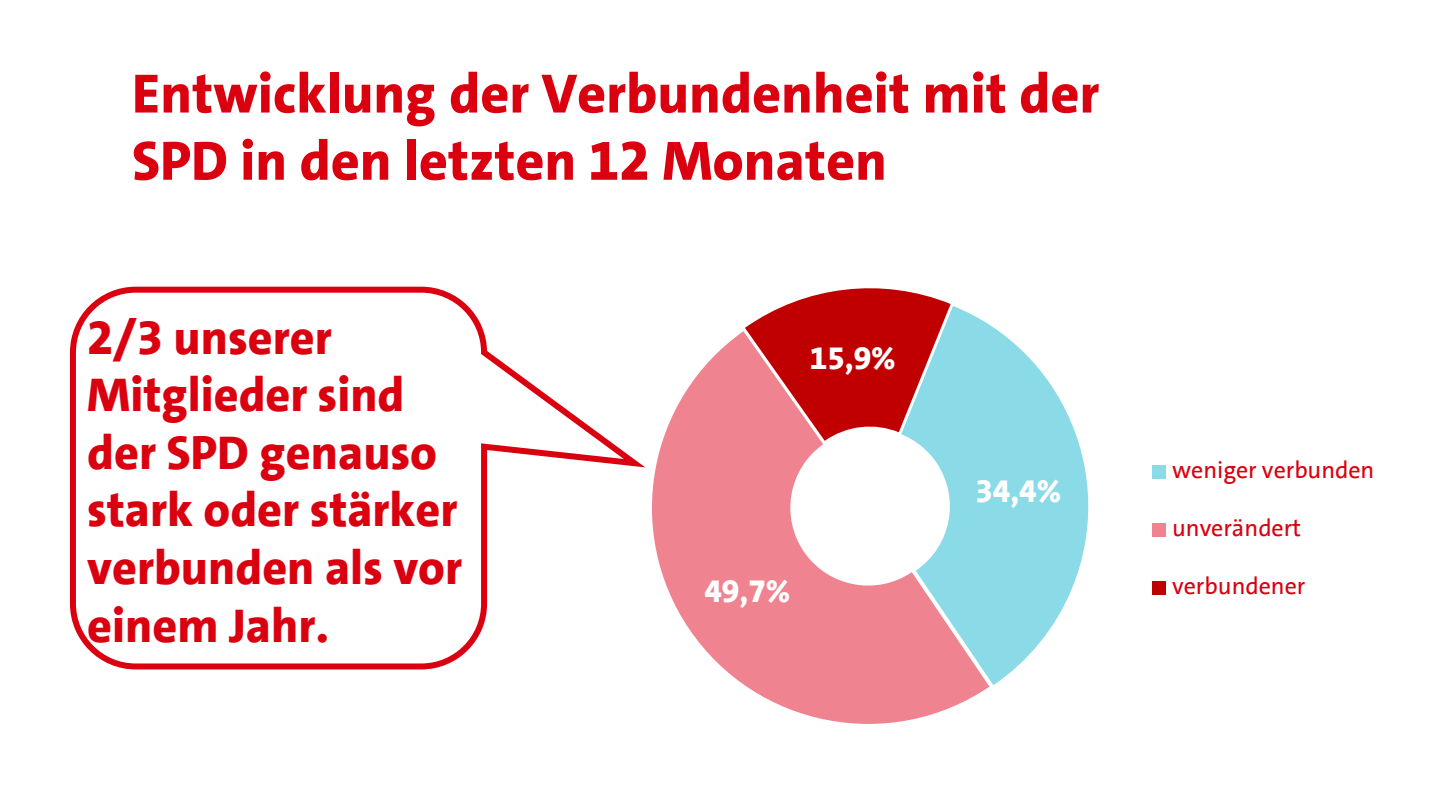
<style>
.page{position:relative;width:1440px;height:810px;background:#fff}
.page>*{position:absolute;margin:0;border:0;box-sizing:border-box;transform-origin:0 0}
.t1{font:800 55.95px/67.2px "SPD The Sans";color:#da000f}
.t2{font:800 48.07px "SPD The Sans";color:#da000f}
.t3{font:800 48px/57.6px "SPD The Sans";color:#da000f}
.t4{font:800 31.95px "SPD The Sans";color:#fff}
.t5{font:24px "SPD The Sans";color:#da000f}
</style>
<div class="page">
<svg style="left:951px;top:306px;width:138px;height:379px;fill:#8adbe7"></svg>
<svg style="left:656px;top:331px;width:333px;height:393px;fill:#ef838f"></svg>
<svg style="left:745px;top:288px;width:206px;height:153px;background:#c74649"></svg>
<div style="left:1152px;top:465px;width:14px;height:14px;background:#8adbe7"></div>
<div style="left:1152px;top:523px;width:14px;height:14px;background:#ef838f"></div>
<div style="left:1152px;top:581px;width:14px;height:14px;background:#c00000"></div>
<svg style="left:69px;top:286px;width:587px;height:384px"></svg>
<p class="t1" style="left:132px;top:60px;width:969px">Entwicklung der Verbundenheit mit der<br>SPD in den letzten 12 Monaten</p>
<p class="t3" style="left:87px;top:309px;width:319px">2/3 unserer<br>Mitglieder sind</p>
<p class="t2" style="left:87px;top:422px;width:351px">der SPD genauso</p>
<p class="t3" style="left:87px;top:482px;width:377px;text-align:justify">stark oder stärker verbunden als vor einem Jahr.</p>
<p class="t4" style="left:810px;top:338px;width:87px">15,9%</p>
<p class="t4" style="left:704px;top:571px;width:87px">49,7%</p>
<p class="t4" style="left:975px;top:470px;width:87px">34,4%</p>
<p class="t5" style="left:1172px;top:455px;width:204px">weniger verbunden</p>
<p class="t5" style="left:1172px;top:513px;width:130px">unverändert</p>
<p class="t5" style="left:1172px;top:570px;width:135px">verbundener</p>
</div>
